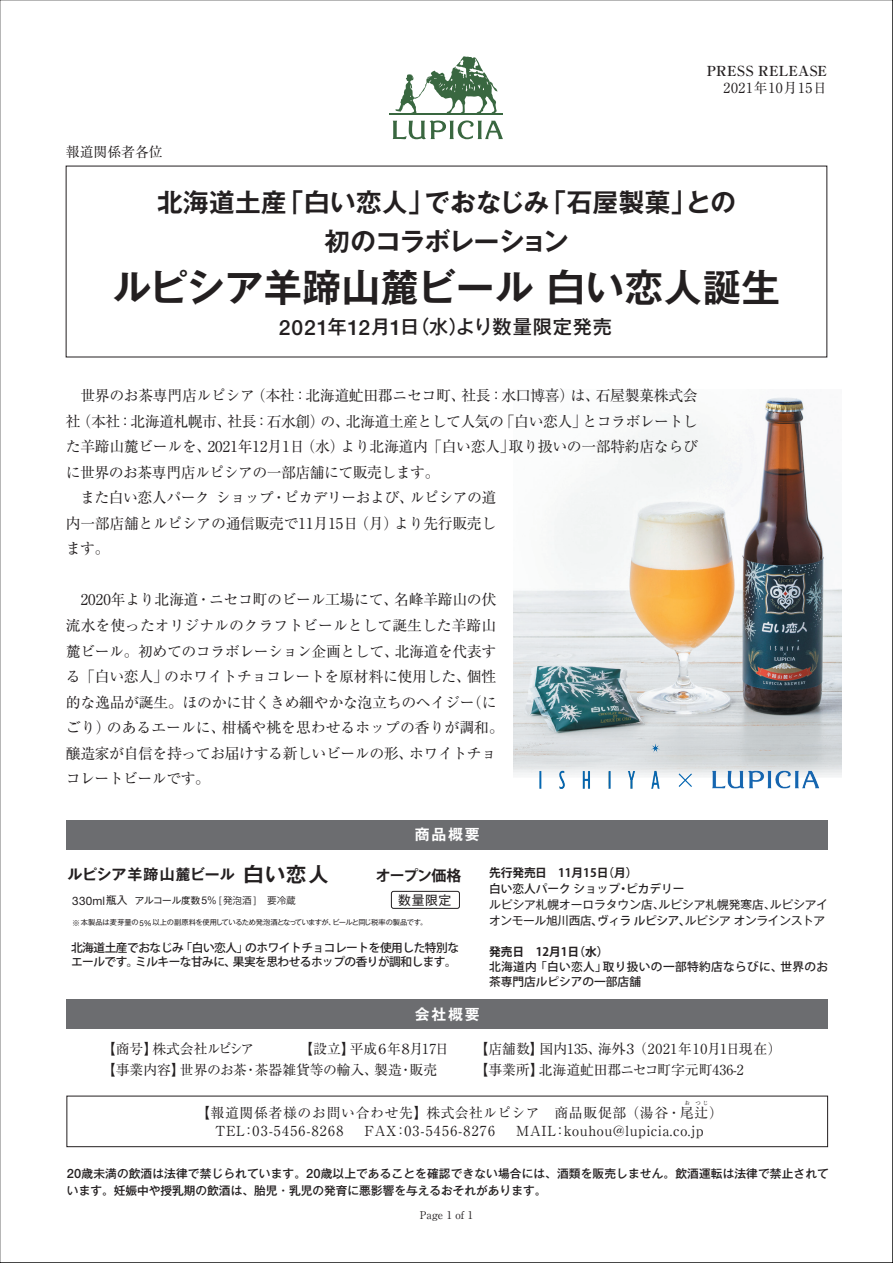
<style>
.page{position:relative;width:893px;height:1263px;background:#fff}
.page>*{position:absolute;margin:0;border:0;box-sizing:border-box;transform-origin:0 0}
.t1{font:700 38.25px "Gothic MB101 Pro De";letter-spacing:.02em;color:#231f20}
.t2{font:700 25.5px/39.3px "Gothic MB101 Pro De";letter-spacing:.01em;color:#231f20;text-align:center}
.t3{font:500 19.2px "Gothic MB101 Pro";letter-spacing:.04em;color:#231f20}
.t4{font:14.85px/25.5px "Ryumin Pro";letter-spacing:-.025em;color:#231f20}
.t5{font:700 14.85px "Gothic MB101 Pro De";letter-spacing:.015em;color:#231f20}
.t6{font:700 14.85px "Gothic MB101 Pro De";letter-spacing:.125em;color:#fff}
.t7{font:700 14.85px "Koz Go Pr 6 N";letter-spacing:-.06em;color:#231f20}
.t8{font:13.8px "Ryumin Pro";letter-spacing:.045em;color:#231f20}
.t9{font:13.8px "Ryumin Pro";color:#231f20}
.t10{font:13.8px "Ryumin Pr 6 N";color:#231f20}
.t11{font:13.8px "Ryumin Pro";letter-spacing:-.095em;color:#231f20}
.t12{font:700 13.8px "Ryumin Pro";letter-spacing:.02em;color:#231f20}
.t13{font:13.8px "Ryumin Pro";letter-spacing:-.03em;color:#231f20}
.t14{font:12.75px "Gothic MB101 Pro";color:#231f20}
.t15{font:500 11.7px/17px "Gothic MB101 Pro";letter-spacing:.01em;color:#231f20}
.t16{font:500 11.7px/14.9px "Koz Go Pro";letter-spacing:-.04em;color:#231f20}
.t17{font:11.7px/15.9px "Gothic MB101 Pro";color:#231f20}
.t18{font:500 11.7px/14.9px "Koz Go Pro";letter-spacing:.03em;color:#231f20}
.t19{font:700 11.7px "Koz Go Pro";color:#231f20}
.t20{font:500 11.7px "Koz Go Pro";color:#231f20}
.t21{font:11.7px "Helvetica Neue LT Std";letter-spacing:.025em;color:#231f20}
.t22{font:10.65px "Ryumin Pro";color:#231f20}
.t23{font:9.6px "Koz Go Pr 6 N";color:#231f20}
.t24{font:7.2px "Gothic MB101 Pro";letter-spacing:-.03em;color:#231f20}
.t25{font:5.25px "Ryumin Pro";color:#231f20}
.s1{font-family:"Helvetica Neue LT Std";font-size:21px}
.s2{font-size:20.25px}
.s3{font-family:"Gothic MB101 Pro";font-size:10.65px}
.s4{font-family:"Gothic MB101 Pro"}
.s5{font-family:"Helvetica Neue";font-size:10.5px}
.s6{font-family:"Koz Go Pr 6 N";font-size:7.95px}
.s7{font-family:"Helvetica Neue";font-size:7.95px}
.s8{font-family:"Koz Go Pro";font-weight:500}
.s9{font-family:"Ryumin Pr 6 N"}
.s10{font-family:"Ryumin Pro"}
.s11{font-family:"Helvetica Neue LT Std";font-size:12.9px}
</style>
<div class="page">
<img style="left:513px;top:397px;width:329px;height:380px">
<hr style="left:389px;top:114px;width:114px;height:1px;background:#396740">
<svg style="left:393px;top:56px;width:110px;height:83px"></svg>
<div style="left:391px;top:891px;width:69px;height:18px;border:1px solid #231f20;border-radius:2px"></div>
<img style="left:537px;top:743px;width:286px;height:46px">
<div style="left:67px;top:1096px;width:761px;height:51px;border:1px solid #231f20"></div>
<div style="left:67px;top:999px;width:761px;height:30px;background:#6c6d70"></div>
<div style="left:67px;top:820px;width:761px;height:30px;background:#6c6d70"></div>
<p class="t12" style="left:707px;top:60px;width:122px">PRESS RELEASE</p>
<p class="t9" style="left:66px;top:141px;width:98px">報道関係者各位</p>
<p class="t8" style="left:723px;top:77px;width:105px">2021年10月15日</p>
<h2 class="t2" style="left:157px;top:179px;width:580px">北海道土産「白い恋人」でおなじみ「石屋製菓」との初のコラボレーション</h2>
<h1 class="t1" style="left:113px;top:255px;width:669px">ルピシア羊蹄山麓ビール白い恋人誕生</h1>
<p class="t3" style="left:279px;top:311px;width:335px"><span class="s1">2021</span>年<span class="s1">12</span>月<span class="s1">1</span>日(水）より数量限定発売</p>
<p class="t4" style="left:66px;top:382px;width:633px">　世界のお茶専門店ルピシア（本社：北海道虻田郡ニセコ町、社長：水口博喜）は、石屋製菓株式会社（本社：北海道札幌市、社長：石水創）の、北海道土産として人気の「白い恋人」とコラボレートした羊蹄山麓ビールを、2021年12月1日（水）より北海道内 「白い恋人」取り扱いの一部特約店ならびに世界のお茶専門店ルピシアの一部店舗にて販売します。<br>　また白い恋人パーク ショップ・ピカデリーおよび、ルピシアの道<br>内一部店舗とルピシアの通信販売で11月15日（月）より先行販売し<br>ます。</p>
<p class="t4" style="left:66px;top:586px;width:440px">　2020年より北海道・ニセコ町のビール工場にて、名峰羊蹄山の伏流水を使ったオリジナルのクラフトビールとして誕生した羊蹄山麓ビール。初めてのコラボレーション企画として、北海道を代表する 「白い恋人」のホワイトチョコレートを原材料に使用した、個性的な逸品が誕生。ほのかに甘くきめ細やかな泡立ちのヘイジー（にごり）のあるエールに、柑橘や桃を思わせるホップの香りが調和。醸造家が自信を持ってお届けする新しいビールの形、ホワイトチョコレートビールです。</p>
<p class="t6" style="left:415px;top:822px;width:67px">商品概要</p>
<p class="t5" style="left:68px;top:862px;width:263px">ルピシア羊蹄山麓ビール<span class="s2">白い恋人</span></p>
<p class="t7" style="left:376px;top:867px;width:87px">オープン価格</p>
<p class="t14" style="left:398px;top:889px;width:54px">数量限定</p>
<p class="t21" style="left:72px;top:893px;width:57px">330ml<span class="s3">瓶入</span></p>
<p class="t23" style="left:135px;top:895px;width:163px"><span class="s4">アルコール度数</span><span class="s5">5</span><span class="s4">％</span> [発泡酒 ]　要冷蔵</p>
<p class="t24" style="left:72px;top:917px;width:357px"><span class="s6">※</span>本製品は麦芽量の<span class="s7">5%</span>以上の副原料を使用しているため発泡酒となっていますが、ビールと同じ税率の製品です。</p>
<p class="t16" style="left:71px;top:940px;width:390px">北海道土産でおなじみ「白い恋人」のホワイトチョコレートを使用した特別なエールです。ミルキーな甘みに、果実を思わせるホップの香りが調和します。</p>
<p class="t6" style="left:415px;top:1002px;width:67px">会社概要</p>
<p class="t19" style="left:489px;top:865px;width:150px">先行発売日　11月15日（月）</p>
<p class="t20" style="left:489px;top:881px;width:197px">白い恋人パーク ショップ・ピカデリー</p>
<p class="t17" style="left:489px;top:895px;width:341px">ルピシア札幌オーロラタウン店、ルピシア札幌発寒店、ルピシアイオンモール旭川西店<span class="s8">、ヴィラ ルピシア、</span>ルピシアオンラインストア</p>
<p class="t19" style="left:489px;top:944px;width:121px">発売日　12月1日（水）</p>
<p class="t18" style="left:489px;top:959px;width:341px">北海道内 「白い恋人」取り扱いの一部特約店ならびに、世界のお茶専門店ルピシアの一部店舗</p>
<p class="t13" style="left:102px;top:1038px;width:154px">【商号】株式会社ルピシア</p>
<p class="t11" style="left:299px;top:1038px;width:151px">【設立】平成６年８月17日</p>
<p class="t9" style="left:474px;top:1038px;width:309px">【店舗数】国内<span class="s9">135</span>、海外３ （2021年10月1日現在）</p>
<p class="t9" style="left:102px;top:1059px;width:337px">【事業内容】世界のお茶・茶器雑貨等の輸入、製造・販売</p>
<p class="t10" style="left:474px;top:1059px;width:271px"><span class="s10">【事業所】</span>北海道虻田郡ニセコ町字元町436-2</p>
<p class="t8" style="left:196px;top:1101px;width:528px">【報道関係者様のお問い合わせ先】株式会社ルピシア　商品販促部 （湯谷・尾辻）</p>
<p class="t25" style="left:685px;top:1099px;width:7px">お</p>
<p class="t25" style="left:695px;top:1099px;width:14px">つじ</p>
<p class="t8" style="left:215px;top:1120px;width:490px">TEL：03-5456-8268 　FAX：03-5456-8276　 MAIL：kouhou@lupicia.co.jp</p>
<p class="t15" style="left:67px;top:1163px;width:763px"><span class="s11">20</span>歳未満の飲酒は法律で禁じられています。<span class="s11">20</span>歳以上であることを確認できない場合には、酒類を販売しません。飲酒運転は法律で禁止されています。妊娠中や授乳期の飲酒は、胎児・乳児の発育に悪影響を与えるおそれがあります。</p>
<p class="t22" style="left:420px;top:1207px;width:55px">Page 1 of 1</p>
</div>
